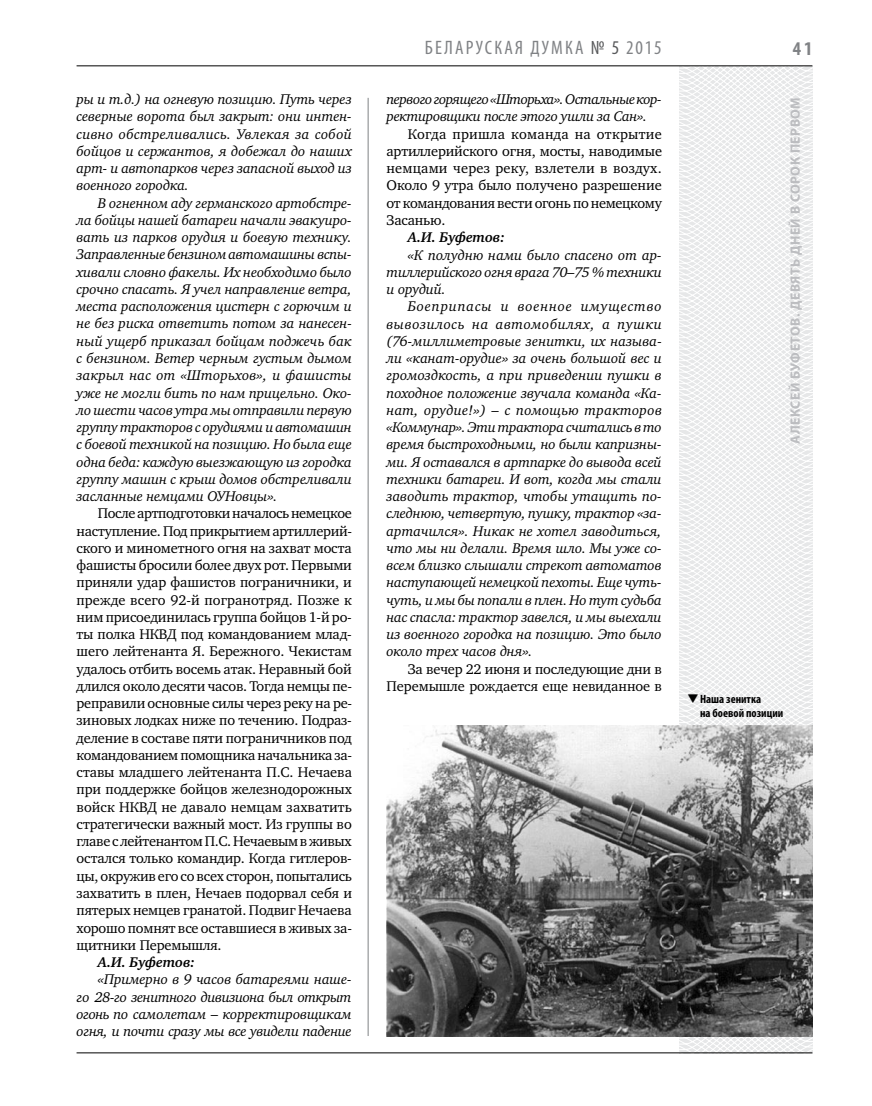
<style>
.page{position:relative;width:872px;height:1106px;background:#fff}
.page>*{position:absolute;margin:0;border:0;box-sizing:border-box;transform-origin:0 0}
.t1{font:condensed 19.5px "Myriad Pro";letter-spacing:.11em;color:#808285}
.t2{font:700 condensed 19.5px "Myriad Pro";color:#808285}
.t3{font:italic 14.4px/17.2px "Charter C";letter-spacing:-.01em;color:#000;text-align:justify}
.t4{font:14.4px/17.2px "Charter C";letter-spacing:-.01em;color:#000;text-align:justify}
.t5{font:italic 14.4px/17.2px "Charter C";letter-spacing:-.03em;color:#000}
.t6{font:italic 700 14.4px "Charter C";letter-spacing:-.01em;color:#000}
.t7{font:700 13.5px "Myriad Pro";letter-spacing:.04em;color:#bcbdc0}
.t8{font:700 condensed 12px/13.5px "Myriad Pro";color:#000}
.s1{color:#58595b}
</style>
<div class="page">
<hr style="left:368px;top:98px;width:1px;height:938px;background:#808285">
<svg style="left:621px;top:65px;width:192px;height:989px"></svg>
<hr style="left:77px;top:65px;width:735px;height:1px;background:#000">
<hr style="left:77px;top:1052px;width:735px;height:1px;background:#000">
<img style="left:386px;top:725px;width:426px;height:311px">
<svg style="left:699px;top:703px;width:12px;height:1px"></svg>
<p class="t3" style="left:77px;top:91px;width:277px">ры и т.д.) на огневую позицию. Путь через северные ворота был закрыт: они интен&shy;сивно обстреливались. Увлекая за собой бойцов и сержантов, я добежал до наших арт- и автопарков через запасной выход из военного городка.</p>
<p class="t3" style="left:77px;top:194px;width:277px;text-indent:21px">В огненном аду германского артобстре&shy;ла бойцы нашей батареи начали эвакуиро&shy;вать из парков орудия и боевую технику.<br>Заправленные бензином автомашины вспы&shy;хивали словно факелы. Их необходимо было срочно спасать. Я учел направление ветра, места расположения цистерн с горючим и не без риска ответить потом за нанесен&shy;ный ущерб приказал бойцам поджечь бак с бензином. Ветер черным густым дымом закрыл нас от «Шторьхов», и фашисты уже не могли бить по нам прицельно. Око&shy;ло шести часов утра мы отправили первую группу тракторов с орудиями и автомашин c боевой техникой на позицию. Но была еще одна беда: каждую выезжающую из городка группу машин с крыш домов обстреливали засланные немцами ОУНовцы».</p>
<p class="t4" style="left:77px;top:505px;width:277px;text-indent:21px">После артподготовки началось немецкое наступление. Под прикрытием артиллерий&shy;ского и минометного огня на захват моста фашисты бросили более двух рот. Первыми приняли удар фашистов пограничники, и прежде всего 92-й погранотряд. Позже к ним присоединилась группа бойцов 1-й ро&shy;ты полка НКВД под командованием млад&shy;шего лейтенанта Я. Бережного. Чекистам удалось отбить восемь атак. Неравный бой длился около десяти часов. Тогда немцы пе&shy;реправили основные силы через реку на ре&shy;зиновых лодках ниже по течению. Подраз&shy;деление в составе пяти пограничников под командованием помощника начальника за&shy;ставы младшего лейтенанта П.С. Нечаева при поддержке бойцов железнодорожных войск НКВД не давало немцам захватить стратегически важный мост. Из группы во главе с лейтенантом П.С. Нечаевым в живых остался только командир. Когда гитлеров&shy;цы, окружив его со всех сторон, попытались захватить в плен, Нечаев подорвал себя и пятерых немцев гранатой. Подвиг Нечаева хорошо помнят все оставшиеся в живых за&shy;щитники Перемышля.</p>
<p class="t6" style="left:98px;top:954px;width:99px">А.И. Буфетов:</p>
<p class="t3" style="left:77px;top:971px;width:277px;text-indent:21px">«Примерно в 9 часов батареями наше&shy;го 28-го зенитного дивизиона был открыт огонь по самолетам – корректировщикам огня, и почти сразу мы все увидели падение</p>
<h1 class="t1" style="left:425px;top:36px;width:238px">БЕЛАРУСКАЯ ДУМКА <span class="s1">№ 5</span> 2015</h1>
<h1 class="t2" style="left:793px;top:37px;width:21px">41</h1>
<p class="t5" style="left:386px;top:91px;width:277px">первого горящего «Шторьха». Остальные кор&shy;ректировщики после этого ушли за Сан».</p>
<p class="t4" style="left:386px;top:125px;width:277px;text-indent:21px">Когда пришла команда на открытие артиллерийского огня, мосты, наводимые немцами через реку, взлетели в воздух.<br>Около 9 утра было получено разрешение от командования вести огонь по немецкому Засанью.</p>
<p class="t6" style="left:408px;top:229px;width:99px">А.И. Буфетов:</p>
<p class="t3" style="left:386px;top:246px;width:277px;text-indent:21px">«К полудню нами было спасено от ар&shy;тиллерийского огня врага 70–75 % техники и орудий.</p>
<p class="t3" style="left:386px;top:298px;width:277px;text-indent:21px">Боеприпасы и военное имущество вывозилось на автомобилях, а пушки (76-миллиметровые зенитки, их называ&shy;ли «канат-орудие» за очень большой вес и громоздкость, а при приведении пушки в походное положение звучала команда «Ка&shy;нат, орудие!») – с помощью тракторов «Коммунар». Эти трактора считались в то время быстроходными, но были капризны&shy;ми. Я оставался в артпарке до вывода всей техники батареи. И вот, когда мы стали заводить трактор, чтобы утащить по&shy;следнюю, четвертую, пушку, трактор «за&shy;артачился». Никак не хотел заводиться, что мы ни делали. Время шло. Мы уже со&shy;всем близко слышали стрекот автоматов наступающей немецкой пехоты. Еще чуть&shy;чуть, и мы бы попали в плен. Но тут судьба нас спасла: трактор завелся, и мы выехали из военного городка на позицию. Это было около трех часов дня».</p>
<p class="t4" style="left:386px;top:660px;width:277px;text-align:right">За вечер 22 июня и последующие дни в<br>Перемышле рождается еще невиданное в</p>
<p class="t7" style="left:786px;top:444px;width:348px;rotate:-90deg">Алексей БУФЕТОВ. Девять дней в сорок первом</p>
<p class="t8" style="left:700px;top:692px;width:85px;text-indent:-13px">❑Наша зенитка<br>на боевой позиции</p>
</div>
